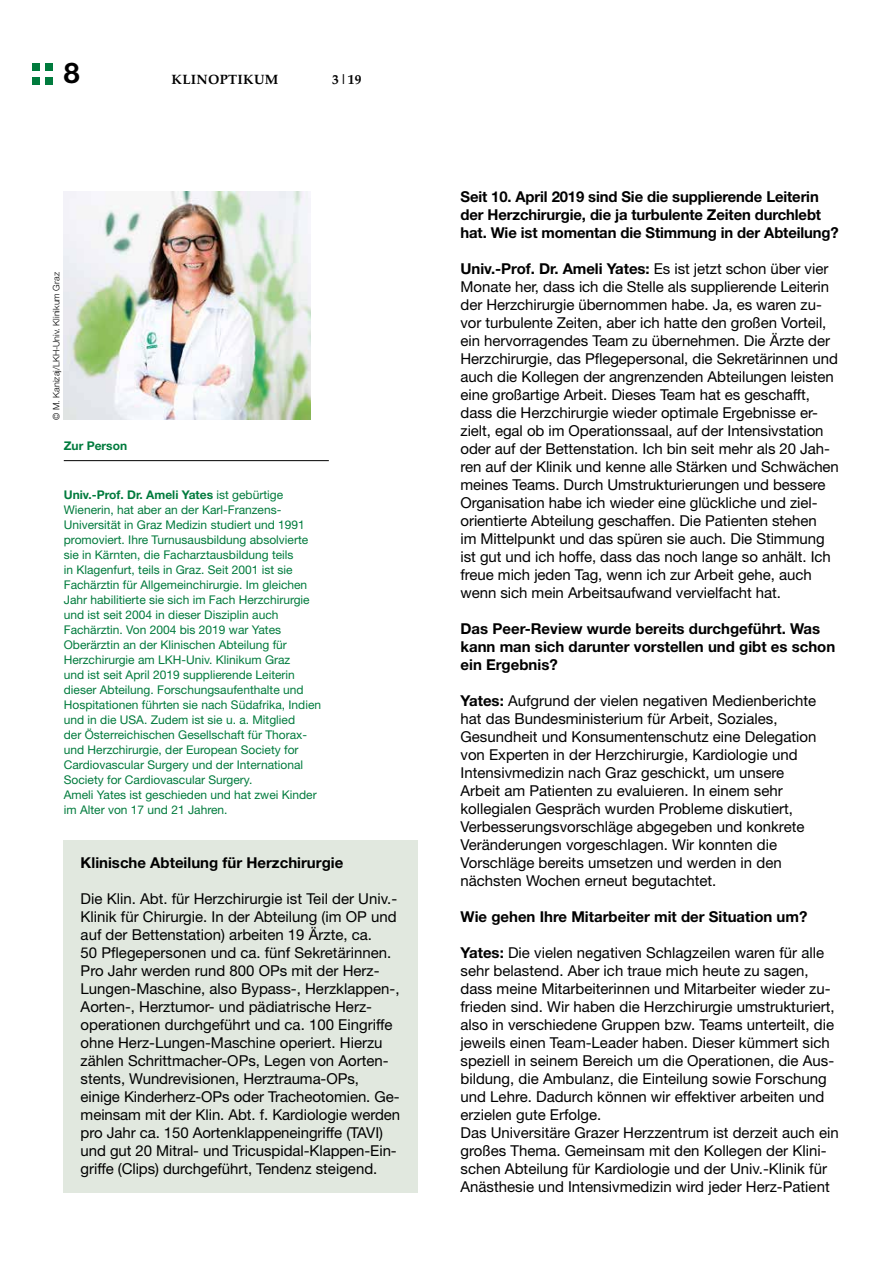
<style>
.page{position:relative;width:893px;height:1263px;background:#fff}
.page>*{position:absolute;margin:0;border:0;box-sizing:border-box;transform-origin:0 0}
.t1{font:700 28.5px "Helvetica Neue LT Std";color:#000}
.t2{font:15px/18px "Helvetica Neue LT Std";color:#000}
.t3{font:700 15px/18px "Helvetica Neue LT Std";color:#000}
.t4{font:700 13.5px "Palatino";letter-spacing:.025em;color:#000}
.t5{font:12px/15px "Helvetica Neue LT Std";color:#007b3d}
.t6{font:700 12px "Helvetica Neue LT Std";color:#007b3d}
.t7{font:300 9px "Helvetica Neue LT Std";color:#000}
.s1{font-weight:700}
</style>
<div class="page">
<div style="left:46px;top:64px;width:7px;height:7px;background:#007b3d"></div>
<div style="left:32px;top:64px;width:8px;height:7px;background:#007b3d"></div>
<div style="left:46px;top:77px;width:7px;height:8px;background:#007b3d"></div>
<div style="left:32px;top:77px;width:8px;height:8px;background:#007b3d"></div>
<hr style="left:64px;top:460px;width:265px;height:1px;background:#000">
<img style="left:64px;top:191px;width:246px;height:229px">
<div style="left:64px;top:840px;width:354px;height:353px;background:#e1e8df"></div>
<h1 class="t1" style="left:64px;top:55px;width:17px">8</h1>
<p class="t4" style="left:172px;top:68px;width:108px">KLINOPTIKUM</p>
<p class="t4" style="left:332px;top:68px;width:31px">3|19</p>
<p class="t7" style="left:51px;top:420px;width:149px;rotate:-90deg">© M. Kanizaj/LKH-Univ. Klinikum Graz</p>
<p class="t6" style="left:64px;top:438px;width:65px">Zur Person</p>
<p class="t5" style="left:64px;top:487px;width:259px"><span class="s1">Univ.-Prof. Dr. Ameli Yates</span> ist gebürtige Wienerin, hat aber an der Karl-Franzens-Universität in Graz Medizin studiert und 1991 promoviert. Ihre Turnusausbildung absolvierte sie in Kärnten, die Facharztausbildung teils<br>in Klagenfurt, teils in Graz. Seit 2001 ist sie Fachärztin für Allgemeinchirurgie. Im gleichen Jahr habilitierte sie sich im Fach Herzchirurgie und ist seit 2004 in dieser Disziplin auch Fachärztin. Von 2004 bis 2019 war Yates Oberärztin an der Klinischen Abteilung für Herzchirurgie am LKH-Univ. Klinikum Graz<br>und ist seit April 2019 supplierende Leiterin dieser Abteilung. Forschungsaufenthalte und Hospitationen führten sie nach Südafrika, Indien und in die USA. Zudem ist sie u. a. Mitglied<br>der Österreichischen Gesellschaft für Thorax&shy;und Herzchirurgie, der European Society for Cardiovascular Surgery und der International Society for Cardiovascular Surgery.<br>Ameli Yates ist geschieden und hat zwei Kinder im Alter von 17 und 21 Jahren.</p>
<p class="t3" style="left:81px;top:854px;width:264px">Klinische Abteilung für Herzchirurgie</p>
<p class="t2" style="left:81px;top:890px;width:321px">Die Klin. Abt. für Herzchirurgie ist Teil der Univ.- Klinik für Chirurgie. In der Abteilung (im OP und auf der Bettenstation) arbeiten 19 Ärzte, ca.<br>50 Pflegepersonen und ca. fünf Sekretärinnen.<br>Pro Jahr werden rund 800 OPs mit der Herz-Lungen-Maschine, also Bypass-, Herzklappen-, Aorten-, Herztumor- und pädiatrische Herz&shy;operationen durchgeführt und ca. 100 Eingriffe ohne Herz-Lungen-Maschine operiert. Hierzu zählen Schrittmacher-OPs, Legen von Aorten&shy;stents, Wundrevisionen, Herztrauma-OPs, einige Kinderherz-OPs oder Tracheotomien. Ge&shy;meinsam mit der Klin. Abt. f. Kardiologie werden pro Jahr ca. 150 Aortenklappeneingriffe (TAVI) und gut 20 Mitral- und Tricuspidal-Klappen-Ein&shy;griffe (Clips) durchgeführt, Tendenz steigend.</p>
<p class="t3" style="left:460px;top:187px;width:380px">Seit 10. April 2019 sind Sie die supplierende Leiterin der Herzchirurgie, die ja turbulente Zeiten durchlebt hat. Wie ist momentan die Stimmung in der Abteilung?</p>
<p class="t2" style="left:460px;top:260px;width:380px"><span class="s1">Univ.-Prof. Dr. Ameli Yates:</span> Es ist jetzt schon über vier Monate her, dass ich die Stelle als supplierende Leiterin der Herzchirurgie übernommen habe. Ja, es waren zu&shy;vor turbulente Zeiten, aber ich hatte den großen Vorteil, ein hervorragendes Team zu übernehmen. Die Ärzte der Herzchirurgie, das Pflegepersonal, die Sekretärinnen und auch die Kollegen der angrenzenden Abteilungen leisten eine großartige Arbeit. Dieses Team hat es geschafft, dass die Herzchirurgie wieder optimale Ergebnisse er&shy;zielt, egal ob im Operationssaal, auf der Intensivstation oder auf der Bettenstation. Ich bin seit mehr als 20 Jah&shy;ren auf der Klinik und kenne alle Stärken und Schwächen meines Teams. Durch Umstrukturierungen und bessere Organisation habe ich wieder eine glückliche und ziel&shy;orientierte Abteilung geschaffen. Die Patienten stehen<br>im Mittelpunkt und das spüren sie auch. Die Stimmung ist gut und ich hoffe, dass das noch lange so anhält. Ich freue mich jeden Tag, wenn ich zur Arbeit gehe, auch wenn sich mein Arbeitsaufwand vervielfacht hat.</p>
<p class="t3" style="left:460px;top:619px;width:376px">Das Peer-Review wurde bereits durchgeführt. Was kann man sich darunter vorstellen und gibt es schon ein Ergebnis?</p>
<p class="t2" style="left:460px;top:692px;width:357px"><span class="s1">Yates:</span> Aufgrund der vielen negativen Medienberichte hat das Bundesministerium für Arbeit, Soziales, Gesundheit und Konsumentenschutz eine Delegation von Experten in der Herzchirurgie, Kardiologie und Intensivmedizin nach Graz geschickt, um unsere Arbeit am Patienten zu evaluieren. In einem sehr kollegialen Gespräch wurden Probleme diskutiert, Verbesserungsvorschläge abgegeben und konkrete Veränderungen vorgeschlagen. Wir konnten die Vorschläge bereits umsetzen und werden in den nächsten Wochen erneut begutachtet.</p>
<p class="t3" style="left:460px;top:907px;width:348px">Wie gehen Ihre Mitarbeiter mit der Situation um?</p>
<p class="t2" style="left:460px;top:944px;width:380px"><span class="s1">Yates:</span> Die vielen negativen Schlagzeilen waren für alle sehr belastend. Aber ich traue mich heute zu sagen, dass meine Mitarbeiterinnen und Mitarbeiter wieder zu&shy;frieden sind. Wir haben die Herzchirurgie umstrukturiert, also in verschiedene Gruppen bzw. Teams unterteilt, die jeweils einen Team-Leader haben. Dieser kümmert sich speziell in seinem Bereich um die Operationen, die Aus&shy;bildung, die Ambulanz, die Einteilung sowie Forschung und Lehre. Dadurch können wir effektiver arbeiten und erzielen gute Erfolge.<br>Das Universitäre Grazer Herzzentrum ist derzeit auch ein großes Thema. Gemeinsam mit den Kollegen der Klini&shy;schen Abteilung für Kardiologie und der Univ.-Klinik für Anästhesie und Intensivmedizin wird jeder Herz-Patient</p>
</div>
